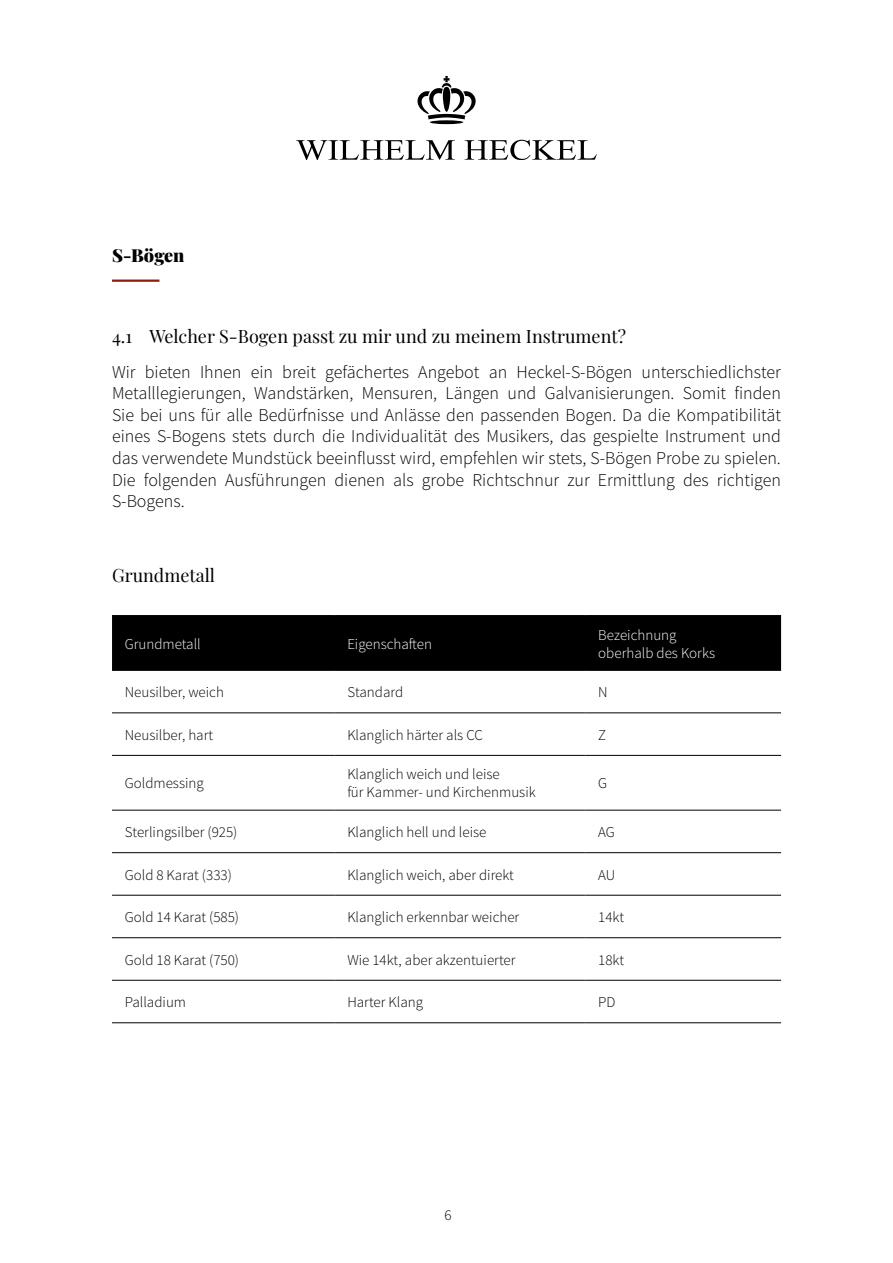
<style>
.page{position:relative;width:893px;height:1263px;background:#fff}
.page>*{position:absolute;margin:0;border:0;box-sizing:border-box;transform-origin:0 0}
.t1{font:300 18px/21.6px "Source Sans Pro";color:#000;text-align:justify}
.t2{font:18px "Playfair Display";color:#000}
.t3{font:900 18px "Playfair Display";letter-spacing:-.005em;color:#000}
.t4{font:300 15px "Source Sans Pro";color:#000}
.t5{font:300 15px/18px "Source Sans Pro";color:#fff}
</style>
<div class="page">
<svg style="left:296px;top:140px;width:159px;height:20px"></svg>
<svg style="left:465px;top:140px;width:132px;height:20px"></svg>
<svg style="left:430px;top:120px;width:33px;height:4px"></svg>
<svg style="left:417px;top:76px;width:59px;height:43px"></svg>
<hr style="left:112px;top:280px;width:47px;height:2px;background:#8f1913">
<div style="left:112px;top:616px;width:669px;height:54px;background:#000"></div>
<hr style="left:112px;top:615px;width:223px;height:1px;background:#000">
<hr style="left:335px;top:615px;width:250px;height:1px;background:#000">
<hr style="left:585px;top:615px;width:196px;height:1px;background:#000">
<hr style="left:112px;top:670px;width:223px;height:1px;background:#000">
<hr style="left:335px;top:670px;width:250px;height:1px;background:#000">
<hr style="left:585px;top:670px;width:196px;height:1px;background:#000">
<hr style="left:112px;top:712px;width:223px;height:1px;background:#000">
<hr style="left:335px;top:712px;width:250px;height:1px;background:#000">
<hr style="left:585px;top:712px;width:196px;height:1px;background:#000">
<hr style="left:112px;top:755px;width:223px;height:1px;background:#000">
<hr style="left:335px;top:755px;width:250px;height:1px;background:#000">
<hr style="left:585px;top:755px;width:196px;height:1px;background:#000">
<hr style="left:112px;top:810px;width:223px;height:1px;background:#000">
<hr style="left:335px;top:810px;width:250px;height:1px;background:#000">
<hr style="left:585px;top:810px;width:196px;height:1px;background:#000">
<hr style="left:112px;top:852px;width:223px;height:1px;background:#000">
<hr style="left:335px;top:852px;width:250px;height:1px;background:#000">
<hr style="left:585px;top:852px;width:196px;height:1px;background:#000">
<hr style="left:112px;top:895px;width:223px;height:1px;background:#000">
<hr style="left:335px;top:895px;width:250px;height:1px;background:#000">
<hr style="left:585px;top:895px;width:196px;height:1px;background:#000">
<hr style="left:112px;top:937px;width:223px;height:1px;background:#000">
<hr style="left:335px;top:937px;width:250px;height:1px;background:#000">
<hr style="left:585px;top:937px;width:196px;height:1px;background:#000">
<hr style="left:112px;top:980px;width:223px;height:1px;background:#000">
<hr style="left:335px;top:980px;width:250px;height:1px;background:#000">
<hr style="left:585px;top:980px;width:196px;height:1px;background:#000">
<hr style="left:112px;top:1022px;width:223px;height:1px;background:#000">
<hr style="left:335px;top:1022px;width:250px;height:1px;background:#000">
<hr style="left:585px;top:1022px;width:196px;height:1px;background:#000">
<p class="t3" style="left:112px;top:241px;width:74px">S-Bögen</p>
<p class="t2" style="left:112px;top:322px;width:516px">4.1 Welcher S-Bogen passt zu mir und zu meinem Instrument?</p>
<p class="t1" style="left:112px;top:361px;width:670px">Wir bieten Ihnen ein breit gefächertes Angebot an Heckel-S-Bögen unterschiedlichster Metalllegierungen, Wandstärken, Mensuren, Längen und Galvanisierungen. Somit finden Sie bei uns für alle Bedürfnisse und Anlässe den passenden Bogen. Da die Kompatibilität eines S-Bogens stets durch die Individualität des Musikers, das gespielte Instrument und das verwendete Mundstück beeinflusst wird, empfehlen wir stets, S-Bögen Probe zu spielen.<br>Die folgenden Ausführungen dienen als grobe Richtschnur zur Ermittlung des richtigen S-Bogens.</p>
<p class="t2" style="left:112px;top:561px;width:105px">Grundmetall</p>
<p class="t5" style="left:125px;top:635px;width:78px">Grundmetall</p>
<p class="t5" style="left:347px;top:635px;width:86px">Eigenschaften</p>
<p class="t5" style="left:598px;top:626px;width:118px">Bezeichnung oberhalb des Korks</p>
<p class="t4" style="left:125px;top:683px;width:101px">Neusilber, weich</p>
<p class="t4" style="left:347px;top:683px;width:57px">Standard</p>
<p class="t4" style="left:598px;top:683px;width:11px">N</p>
<p class="t4" style="left:125px;top:726px;width:90px">Neusilber, hart</p>
<p class="t4" style="left:347px;top:726px;width:137px">Klanglich härter als CC</p>
<p class="t4" style="left:598px;top:726px;width:9px">Z</p>
<p class="t4" style="left:125px;top:774px;width:80px">Goldmessing</p>
<p class="t4" style="left:347px;top:765px;width:154px">Klanglich weich und leise</p>
<p class="t4" style="left:347px;top:783px;width:190px">für Kammer- und Kirchenmusik</p>
<p class="t4" style="left:598px;top:774px;width:10px">G</p>
<p class="t4" style="left:125px;top:823px;width:114px">Sterlingsilber (925)</p>
<p class="t4" style="left:347px;top:823px;width:141px">Klanglich hell und leise</p>
<p class="t4" style="left:598px;top:823px;width:18px">AG</p>
<p class="t4" style="left:125px;top:865px;width:109px">Gold 8 Karat (333)</p>
<p class="t4" style="left:347px;top:865px;width:168px">Klanglich weich, aber direkt</p>
<p class="t4" style="left:598px;top:865px;width:18px">AU</p>
<p class="t4" style="left:125px;top:908px;width:116px">Gold 14 Karat (585)</p>
<p class="t4" style="left:347px;top:908px;width:173px">Klanglich erkennbar weicher</p>
<p class="t4" style="left:598px;top:908px;width:27px">14kt</p>
<p class="t4" style="left:125px;top:950px;width:116px">Gold 18 Karat (750)</p>
<p class="t4" style="left:347px;top:950px;width:170px">Wie 14kt, aber akzentuierter</p>
<p class="t4" style="left:598px;top:950px;width:27px">18kt</p>
<p class="t4" style="left:125px;top:993px;width:63px">Palladium</p>
<p class="t4" style="left:347px;top:993px;width:77px">Harter Klang</p>
<p class="t4" style="left:598px;top:993px;width:19px">PD</p>
<p class="t4" style="left:444px;top:1206px;width:9px">6</p>
</div>
